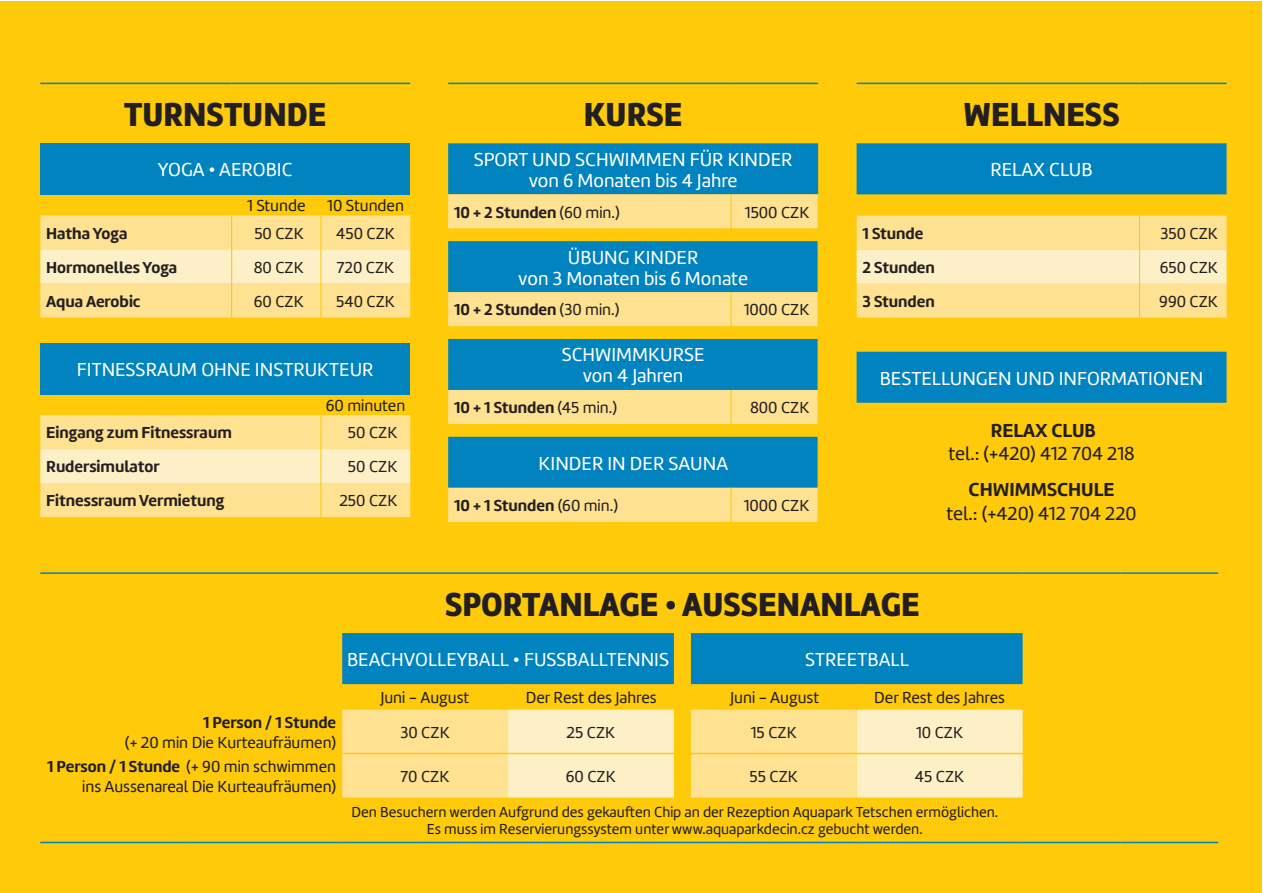
<style>
.page{position:relative;width:1263px;height:893px;background:#fff}
.page>*{position:absolute;margin:0;border:0;box-sizing:border-box;transform-origin:0 0}
.t1{font:34.5px "Marine UP Black";color:#231f20;scale:.95 1}
.t2{font:19.5px/21px "Marine";color:#fff;text-align:center}
.t3{font:19.5px "Marine";color:#231f20}
.t4{font:700 19.5px "Marine";color:#231f20}
.t5{font:16.5px/19.5px "Marine";color:#231f20;text-align:right}
.t6{font:700 16.5px "Marine";color:#231f20}
.t7{font:15px/16.5px "Marine";color:#231f20;text-align:center}
.s1{font-weight:400}
.s2{font-weight:700}
</style>
<div class="page">
<div style="left:1px;top:1px;width:1261px;height:891px;background:#feca0a"></div>
<div style="left:40px;top:143px;width:370px;height:51px;background:#0083bf"></div>
<div style="left:40px;top:215px;width:370px;height:302px;background:#ffe192"></div>
<svg style="left:40px;top:249px;width:370px;height:234px"></svg>
<div style="left:40px;top:343px;width:370px;height:51px;background:#0083bf"></div>
<hr style="left:231px;top:215px;width:1px;height:34px;background:#feca0a">
<hr style="left:320px;top:215px;width:1px;height:34px;background:#feca0a">
<hr style="left:231px;top:249px;width:1px;height:34px;background:#feca0a">
<hr style="left:320px;top:249px;width:1px;height:34px;background:#feca0a">
<hr style="left:231px;top:283px;width:1px;height:34px;background:#feca0a">
<hr style="left:320px;top:283px;width:1px;height:34px;background:#feca0a">
<hr style="left:40px;top:83px;width:192px;height:1px;background:#0083bf">
<hr style="left:232px;top:83px;width:89px;height:1px;background:#0083bf">
<hr style="left:321px;top:83px;width:89px;height:1px;background:#0083bf">
<hr style="left:320px;top:415px;width:1px;height:34px;background:#feca0a">
<hr style="left:320px;top:449px;width:1px;height:34px;background:#feca0a">
<hr style="left:320px;top:483px;width:1px;height:34px;background:#feca0a">
<svg style="left:857px;top:143px;width:369px;height:260px;fill:#0083bf"></svg>
<svg style="left:857px;top:216px;width:369px;height:102px"></svg>
<hr style="left:1139px;top:250px;width:1px;height:34px;background:#feca0a">
<hr style="left:1139px;top:216px;width:1px;height:34px;background:#feca0a">
<hr style="left:1139px;top:284px;width:1px;height:34px;background:#feca0a">
<hr style="left:857px;top:83px;width:282px;height:1px;background:#0083bf">
<hr style="left:1139px;top:83px;width:87px;height:1px;background:#0083bf">
<div style="left:448px;top:143px;width:370px;height:51px;background:#0083bf"></div>
<svg style="left:448px;top:194px;width:369px;height:328px"></svg>
<hr style="left:730px;top:194px;width:2px;height:34px;background:#feca0a">
<svg style="left:730px;top:228px;width:2px;height:13px"></svg>
<svg style="left:730px;top:326px;width:2px;height:13px"></svg>
<svg style="left:730px;top:424px;width:2px;height:13px"></svg>
<hr style="left:730px;top:292px;width:2px;height:34px;background:#feca0a">
<hr style="left:730px;top:390px;width:2px;height:34px;background:#feca0a">
<hr style="left:730px;top:488px;width:2px;height:34px;background:#feca0a">
<hr style="left:448px;top:83px;width:283px;height:1px;background:#0083bf">
<hr style="left:731px;top:83px;width:87px;height:1px;background:#0083bf">
<div style="left:342px;top:710px;width:166px;height:88px;background:#ffe192"></div>
<svg style="left:508px;top:710px;width:514px;height:88px;fill:#fef0c6"></svg>
<svg style="left:342px;top:633px;width:681px;height:77px"></svg>
<hr style="left:40px;top:842px;width:145px;height:1px;background:#0083bf">
<hr style="left:185px;top:842px;width:157px;height:1px;background:#0083bf">
<hr style="left:342px;top:842px;width:166px;height:1px;background:#0083bf">
<hr style="left:508px;top:842px;width:166px;height:1px;background:#0083bf">
<svg style="left:674px;top:842px;width:17px;height:1px"></svg>
<hr style="left:691px;top:842px;width:166px;height:1px;background:#0083bf">
<hr style="left:857px;top:842px;width:165px;height:1px;background:#0083bf">
<hr style="left:1022px;top:842px;width:98px;height:1px;background:#0083bf">
<hr style="left:1120px;top:842px;width:98px;height:1px;background:#0083bf">
<hr style="left:40px;top:572px;width:145px;height:2px;background:#0083bf">
<hr style="left:185px;top:572px;width:157px;height:2px;background:#0083bf">
<hr style="left:342px;top:572px;width:166px;height:2px;background:#0083bf">
<hr style="left:508px;top:572px;width:166px;height:2px;background:#0083bf">
<svg style="left:674px;top:572px;width:17px;height:2px"></svg>
<hr style="left:691px;top:572px;width:166px;height:2px;background:#0083bf">
<hr style="left:857px;top:572px;width:165px;height:2px;background:#0083bf">
<hr style="left:1022px;top:572px;width:98px;height:2px;background:#0083bf">
<hr style="left:1120px;top:572px;width:98px;height:2px;background:#0083bf">
<hr style="left:689px;top:684px;width:4px;height:26px;background:#feca0a">
<svg style="left:674px;top:753px;width:17px;height:1px"></svg>
<hr style="left:342px;top:753px;width:166px;height:1px;background:#feca0a">
<hr style="left:508px;top:753px;width:166px;height:1px;background:#feca0a">
<hr style="left:691px;top:753px;width:166px;height:1px;background:#feca0a">
<hr style="left:857px;top:753px;width:165px;height:1px;background:#feca0a">
<div style="left:0;top:847px;width:9px;height:22px;background:#feca0a"></div>
<h1 class="t1" style="left:124px;top:92px;width:214px">TURNSTUNDE</h1>
<p class="t2" style="left:158px;top:159px;width:136px">YOGA • AEROBIC</p>
<p class="t5" style="left:247px;top:196px;width:60px">1 Stunde</p>
<p class="t5" style="left:327px;top:196px;width:78px">10 Stunden</p>
<p class="t6" style="left:46px;top:222px;width:83px">Hatha Yoga</p>
<p class="t5" style="left:254px;top:223px;width:51px">50 CZK</p>
<p class="t5" style="left:336px;top:223px;width:60px">450 CZK</p>
<p class="t6" style="left:46px;top:256px;width:133px">Hormonelles Yoga</p>
<p class="t5" style="left:254px;top:257px;width:52px">80 CZK</p>
<p class="t5" style="left:337px;top:257px;width:59px">720 CZK</p>
<p class="t6" style="left:46px;top:290px;width:96px">Aqua Aerobic</p>
<p class="t5" style="left:254px;top:291px;width:52px">60 CZK</p>
<p class="t5" style="left:336px;top:291px;width:60px">540 CZK</p>
<p class="t2" style="left:77px;top:359px;width:298px">FITNESSRAUM OHNE INSTRUKTEUR</p>
<p class="t5" style="left:326px;top:396px;width:81px">60 minuten</p>
<p class="t6" style="left:46px;top:422px;width:187px">Eingang zum Fitnessraum</p>
<p class="t5" style="left:348px;top:423px;width:51px">50 CZK</p>
<p class="t6" style="left:46px;top:456px;width:115px">Rudersimulator</p>
<p class="t5" style="left:348px;top:457px;width:51px">50 CZK</p>
<p class="t6" style="left:46px;top:490px;width:179px">Fitnessraum Vermietung</p>
<p class="t5" style="left:339px;top:491px;width:60px">250 CZK</p>
<h1 class="t1" style="left:584px;top:92px;width:105px">KURSE</h1>
<p class="t2" style="left:474px;top:149px;width:320px">SPORT UND SCHWIMMEN FÜR KINDER von 6 Monaten bis 4 Jahre</p>
<p class="t6" style="left:454px;top:201px;width:167px">10 + 2 Stunden <span class="s1">(60 min.)</span></p>
<p class="t5" style="left:745px;top:202px;width:66px">1500 CZK</p>
<p class="t2" style="left:518px;top:247px;width:231px">ÜBUNG KINDER<br>von 3 Monaten bis 6 Monate</p>
<p class="t6" style="left:454px;top:299px;width:167px">10 + 2 Stunden <span class="s1">(30 min.)</span></p>
<p class="t5" style="left:744px;top:300px;width:67px">1000 CZK</p>
<p class="t2" style="left:562px;top:344px;width:144px">SCHWIMMKURSE von 4 Jahren</p>
<p class="t6" style="left:454px;top:397px;width:164px">10 + 1 Stunden <span class="s1">(45 min.)</span></p>
<p class="t5" style="left:750px;top:398px;width:61px">800 CZK</p>
<p class="t2" style="left:539px;top:453px;width:191px">KINDER IN DER SAUNA</p>
<p class="t6" style="left:454px;top:495px;width:165px">10 + 1 Stunden <span class="s1">(60 min.)</span></p>
<p class="t5" style="left:744px;top:496px;width:67px">1000 CZK</p>
<h1 class="t1" style="left:963px;top:92px;width:166px">WELLNESS</h1>
<p class="t2" style="left:990px;top:159px;width:104px">RELAX CLUB</p>
<p class="t6" style="left:863px;top:222px;width:62px">1 Stunde</p>
<p class="t5" style="left:1160px;top:224px;width:59px">350 CZK</p>
<p class="t6" style="left:863px;top:256px;width:74px">2 Stunden</p>
<p class="t5" style="left:1160px;top:258px;width:60px">650 CZK</p>
<p class="t6" style="left:863px;top:290px;width:74px">3 Stunden</p>
<p class="t5" style="left:1159px;top:292px;width:60px">990 CZK</p>
<p class="t2" style="left:880px;top:368px;width:325px">BESTELLUNGEN UND INFORMATIONEN</p>
<p class="t4" style="left:991px;top:417px;width:107px">RELAX CLUB</p>
<p class="t3" style="left:948px;top:441px;width:188px">tel.: (+420) 412 704 218</p>
<p class="t4" style="left:968px;top:477px;width:147px">CHWIMMSCHULE</p>
<p class="t3" style="left:946px;top:501px;width:192px">tel.: (+420) 412 704 220</p>
<p class="t6" style="left:203px;top:712px;width:135px">1 Person / 1 Stunde</p>
<p class="t5" style="left:125px;top:732px;width:213px">(+ 20 min Die Kurteaufräumen)</p>
<h1 class="t1" style="left:445px;top:582px;width:501px">SPORTANLAGE • AUSSENANLAGE</h1>
<p class="t2" style="left:347px;top:649px;width:324px">BEACHVOLLEYBALL • FUSSBALLTENNIS</p>
<p class="t2" style="left:805px;top:649px;width:105px">STREETBALL</p>
<p class="t5" style="left:380px;top:688px;width:90px">Juni - August</p>
<p class="t5" style="left:526px;top:688px;width:132px">Der Rest des Jahres</p>
<p class="t5" style="left:730px;top:688px;width:90px">Juni - August</p>
<p class="t5" style="left:874px;top:688px;width:132px">Der Rest des Jahres</p>
<p class="t5" style="left:400px;top:723px;width:51px">30 CZK</p>
<p class="t5" style="left:567px;top:723px;width:50px">25 CZK</p>
<p class="t5" style="left:751px;top:723px;width:48px">15 CZK</p>
<p class="t5" style="left:916px;top:723px;width:49px">10 CZK</p>
<p class="t5" style="left:47px;top:757px;width:291px"><span class="s2">1 Person / 1 Stunde</span> (+ 90 min schwimmen ins Aussenareal Die Kurteaufräumen)</p>
<p class="t5" style="left:401px;top:767px;width:51px">70 CZK</p>
<p class="t5" style="left:566px;top:767px;width:52px">60 CZK</p>
<p class="t5" style="left:749px;top:767px;width:50px">55 CZK</p>
<p class="t5" style="left:915px;top:767px;width:51px">45 CZK</p>
<p class="t7" style="left:351px;top:804px;width:648px">Den Besuchern werden Aufgrund des gekauften Chip an der Rezeption Aquapark Tetschen ermöglichen.<br>Es muss im Reservierungssystem unter www.aquaparkdecin.cz gebucht werden.</p>
</div>
